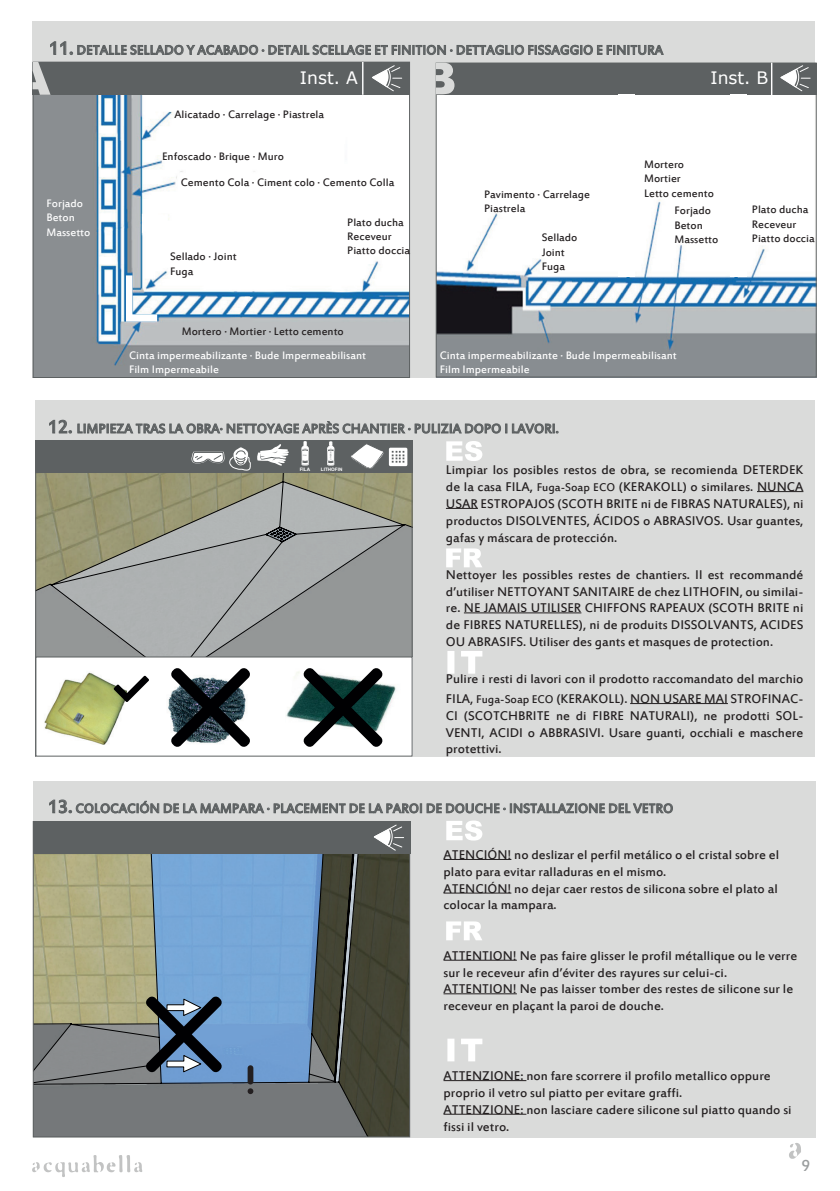
<style>
.page{position:relative;width:840px;height:1191px;background:#fff}
.page>*{position:absolute;margin:0;border:0;box-sizing:border-box;transform-origin:0 0}
.t1{font:17.4px "Estrangelo Edessa";color:#9a9d9e}
.t2{font:17.2px "Verdana";color:#fff}
.t3{font:14.2px "Estrangelo Edessa";color:#5d6162}
.t4{font:14px/16.8px "Estrangelo Edessa";color:#231f20}
.t5{font:12px/14.4px "Estrangelo Edessa";color:#231f20}
.t6{font:12px/14.4px "Estrangelo Edessa";color:#fff}
.t7{font:700 4.6px "Arial";color:#fff}
.s1{font-size:20px}
.s2{font-size:12.4px}
</style>
<div class="page">
<svg style="left:32px;top:1155px;width:110px;height:22px"></svg>
<svg style="left:789px;top:1143px;width:11px;height:15px"></svg>
<div style="left:33px;top:781px;width:781px;height:357px;background:#dadbda"></div>
<div style="left:36px;top:400px;width:778px;height:356px;background:#dadbda"></div>
<div style="left:33px;top:21px;width:781px;height:357px;background:#dadbda"></div>
<svg style="left:35px;top:440px;width:377px;height:216px;background:#9a9d9d"></svg>
<svg style="left:33px;top:854px;width:377px;height:283px;background:#748488"></svg>
<svg style="left:32px;top:61px;width:378px;height:317px;background:#c7ced4"></svg>
<svg style="left:435px;top:62px;width:381px;height:316px;background:#cfd5d9"></svg>
<hr style="left:443px;top:859px;width:68px;height:1px;background:#231f20">
<hr style="left:443px;top:892px;width:68px;height:1px;background:#231f20">
<hr style="left:443px;top:1080px;width:83px;height:1px;background:#231f20">
<hr style="left:443px;top:1113px;width:83px;height:1px;background:#231f20">
<hr style="left:443px;top:960px;width:73px;height:1px;background:#231f20">
<hr style="left:443px;top:993px;width:73px;height:1px;background:#231f20">
<div style="left:247px;top:1065px;width:6px;height:19px;background:#231f20;border-radius:3px"></div>
<svg style="left:247px;top:1088px;width:6px;height:6px"></svg>
<div style="left:33px;top:821px;width:377px;height:33px;background:#5d6162"></div>
<svg style="left:50px;top:41px;width:613px;height:15px"></svg>
<svg style="left:49px;top:419px;width:510px;height:15px"></svg>
<svg style="left:49px;top:799px;width:624px;height:15px"></svg>
<svg style="left:36px;top:440px;width:376px;height:162px;background:#95978c"></svg>
<svg style="left:35px;top:656px;width:377px;height:101px;background:#b3b9b2"></svg>
<svg style="left:126px;top:275px;width:31px;height:47px"></svg>
<svg style="left:145px;top:996px;width:77px;height:77px;background:#52667b"></svg>
<div style="left:33px;top:62px;width:376px;height:33px;background:#5d6162"></div>
<svg style="left:435px;top:63px;width:381px;height:32px;background:#666a6b"></svg>
<svg style="left:446px;top:441px;width:36px;height:20px"></svg>
<svg style="left:446px;top:820px;width:36px;height:20px"></svg>
<svg style="left:447px;top:1038px;width:35px;height:23px"></svg>
<svg style="left:446px;top:548px;width:36px;height:19px"></svg>
<svg style="left:446px;top:921px;width:36px;height:19px"></svg>
<div style="left:618px;top:95px;width:16px;height:182px;background:#fff"></div>
<div style="left:730px;top:94px;width:16px;height:183px;background:#fff"></div>
<hr style="left:756px;top:491px;width:47px;height:1px;background:#231f20">
<hr style="left:445px;top:508px;width:32px;height:1px;background:#231f20">
<hr style="left:629px;top:703px;width:98px;height:1px;background:#231f20">
<hr style="left:463px;top:612px;width:118px;height:1px;background:#231f20">
<svg style="left:447px;top:651px;width:35px;height:22px"></svg>
<p class="t3" style="left:49px;top:43px;width:615px"><span class="s1">11.</span> DETALLE SELLADO Y ACABADO · DETAIL SCELLAGE ET FINITION · DETTAGLIO FISSAGGIO E FINITURA</p>
<p class="t2" style="left:300px;top:66px;width:59px">Inst. A</p>
<p class="t2" style="left:710px;top:66px;width:59px">Inst. B</p>
<p class="t5" style="left:174px;top:108px;width:151px">Alicatado · Carrelage · Piastrela</p>
<p class="t5" style="left:162px;top:150px;width:123px">Enfoscado · Brique · Muro</p>
<p class="t5" style="left:643px;top:158px;width:71px">Mortero<br>Mortier<br>Letto cemento</p>
<p class="t5" style="left:181px;top:176px;width:215px">Cemento Cola · Ciment colo · Cemento Colla</p>
<p class="t5" style="left:484px;top:188px;width:107px">Pavimento · Carrelage<br>Piastrela</p>
<p class="t6" style="left:46px;top:197px;width:45px">Forjado<br>Beton<br>Massetto</p>
<p class="t5" style="left:674px;top:204px;width:45px">Forjado<br>Beton<br>Massetto</p>
<p class="t5" style="left:170px;top:250px;width:68px">Sellado · Joint<br>Fuga</p>
<p class="t5" style="left:347px;top:215px;width:64px">Plato ducha<br>Receveur<br>Piatto doccia</p>
<p class="t5" style="left:541px;top:231px;width:37px">Sellado<br>Joint<br>Fuga</p>
<p class="t5" style="left:182px;top:325px;width:163px">Mortero · Mortier · Letto cemento</p>
<p class="t6" style="left:129px;top:349px;width:238px">Cinta impermeabilizante · Bude Impermeabilisant<br>Film Impermeabile</p>
<p class="t6" style="left:439px;top:349px;width:238px">Cinta impermeabilizante · Bude Impermeabilisant<br>Film Impermeabile</p>
<p class="t3" style="left:48px;top:421px;width:512px"><span class="s1">12.</span> LIMPIEZA TRAS LA OBRA· NETTOYAGE APRÈS CHANTIER · PULIZIA DOPO I LAVORI.</p>
<p class="t5" style="left:751px;top:203px;width:64px">Plato ducha<br>Receveur<br>Piatto doccia</p>
<p class="t7" style="left:299px;top:466px;width:12px">FILA</p>
<p class="t7" style="left:321px;top:466px;width:23px">LITHOFIN</p>
<p class="t4" style="left:445px;top:462px;width:359px;text-align:justify">Limpiar los posibles restos de obra, se recomienda DETERDEK de la casa FILA, <span class="s2">Fuga-Soap ECO</span> (KERAKOLL) o similares. NUNCA USAR ESTROPAJOS (SCOTH BRITE ni de FIBRAS NATURALES), ni productos DISOLVENTES, ÁCIDOS o ABRASIVOS. Usar guantes, gafas y máscara de protección.</p>
<p class="t4" style="left:445px;top:567px;width:359px;text-align:justify">Nettoyer les possibles restes de chantiers. Il est recommandé d’utiliser NETTOYANT SANITAIRE de chez LITHOFIN, ou similai&shy;re. NE JAMAIS UTILISER CHIFFONS RAPEAUX (SCOTH BRITE ni de FIBRES NATURELLES), ni de produits DISSOLVANTS, ACIDES OU ABRASIFS. Utiliser des gants et masques de protection.</p>
<p class="t4" style="left:445px;top:670px;width:359px;line-height:19.8px">Pulire i resti di lavori con il prodotto raccomandato del marchio<br>FILA, <span class="s2">Fuga-Soap ECO</span> (KERAKOLL). NON USARE MAI STROFINAC-</p>
<p class="t4" style="left:445px;top:708px;width:359px;text-align:justify">CI (SCOTCHBRITE ne di FIBRE NATURALI), ne prodotti SOL-VENTI, ACIDI o ABBRASIVI. Usare guanti, occhiali e maschere protettivi.</p>
<p class="t3" style="left:48px;top:801px;width:626px"><span class="s1">13.</span> COLOCACIÓN DE LA MAMPARA · PLACEMENT DE LA PAROI DE DOUCHE · INSTALLAZIONE DEL VETRO</p>
<p class="t4" style="left:443px;top:847px;width:337px">ATENCIÓN! no deslizar el perfil metálico o el cristal sobre el plato para evitar ralladuras en el mismo.<br>ATENCIÓN! no dejar caer restos de silicona sobre el plato al colocar la mampara.</p>
<p class="t4" style="left:443px;top:948px;width:355px">ATTENTION! Ne pas faire glisser le profil métallique ou le verre sur le receveur afin d’éviter des rayures sur celui-ci.<br>ATTENTION! Ne pas laisser tomber des restes de silicone sur le receveur en plaçant la paroi de douche.</p>
<p class="t4" style="left:443px;top:1068px;width:349px">ATTENZIONE: non fare scorrere il profilo metallico oppure proprio il vetro sul piatto per evitare graffi.<br>ATTENZIONE: non lasciare cadere silicone sul piatto quando si fissi il vetro.</p>
<p class="t1" style="left:800px;top:1156px;width:10px">9</p>
</div>
